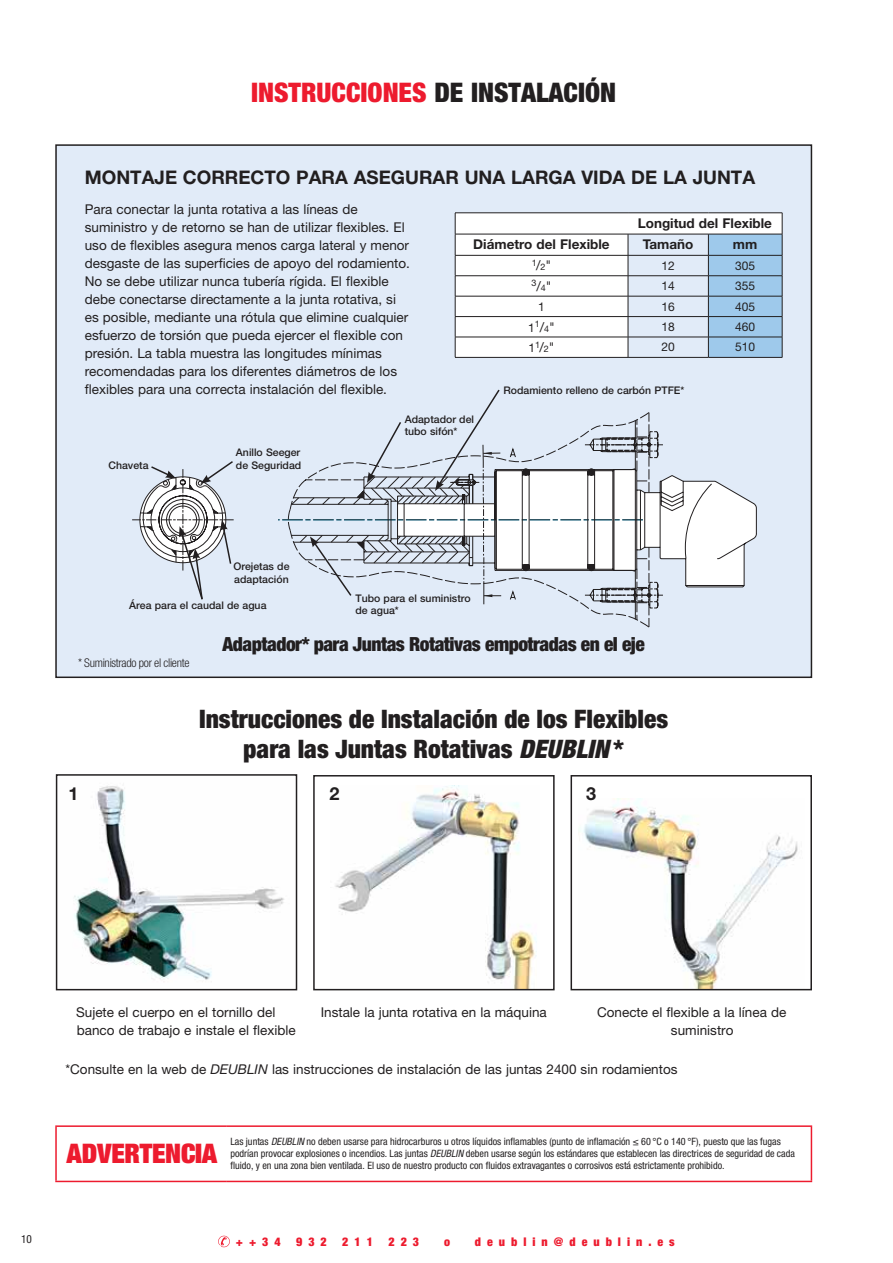
<style>
.page{position:relative;width:893px;height:1263px;background:#fff}
.page>*{position:absolute;margin:0;border:0;box-sizing:border-box;transform-origin:0 0}
.t1{font:900 condensed 27px "Helvetica Neue LT Pro";color:#ed1b2e}
.t2{font:900 condensed 27px "Helvetica Neue LT Pro";letter-spacing:-.01em;color:#ed1b2e}
.t3{font:900 condensed 25.5px/30.6px "Helvetica Neue LT Pro";color:#221f20;text-align:center}
.t4{font:900 condensed 19.5px "Helvetica Neue LT Pro";letter-spacing:-.025em;color:#221f20}
.t5{font:700 18.75px "Helvetica Neue LT Pro";color:#221f20}
.t6{font:700 18px "Helvetica Neue LT Pro";color:#221f20}
.t7{font:13.5px/18px "Helvetica Neue LT Pro";color:#221f20}
.t8{font:700 13.5px "Helvetica Neue LT Pro";color:#221f20}
.t9{font:900 condensed 12px "Helvetica Neue LT Pro";letter-spacing:.5em;color:#ed1b2e}
.t10{font:12px "Helvetica Neue LT Pro";color:#221f20}
.t11{font:300 condensed 12px "Helvetica Neue LT Pro";letter-spacing:-.025em;color:#221f20}
.t12{font:condensed 11.25px "Helvetica Neue LT Pro";color:#221f20}
.t13{font:500 10.5px/12.6px "Helvetica Neue LT Pro";color:#221f20}
.t14{font:condensed 10.2px/12px "Helvetica Neue LT Pro";color:#221f20}
.t15{font:9px "Helvetica Neue LT Pro";color:#221f20}
.s1{color:#221f20}
.s2{font-size:13.5px}
.s3{font-size:12px}
.s4{font-style:italic}
</style>
<div class="page">
<div style="left:56px;top:145px;width:755px;height:532px;background:#e1ebf8"></div>
<img style="left:74px;top:786px;width:210px;height:196px">
<div style="left:56px;top:774px;width:241px;height:216px;border:2px solid #221f20"></div>
<img style="left:335px;top:785px;width:202px;height:202px">
<div style="left:313px;top:775px;width:242px;height:215px;border:2px solid #221f20"></div>
<img style="left:583px;top:798px;width:215px;height:189px">
<div style="left:571px;top:775px;width:241px;height:215px;border:2px solid #221f20"></div>
<svg style="left:132px;top:461px;width:102px;height:139px"></svg>
<svg style="left:278px;top:389px;width:478px;height:238px"></svg>
<svg style="left:455px;top:213px;width:328px;height:144px"></svg>
<hr style="left:455px;top:357px;width:173px;height:1px;background:#221f20">
<hr style="left:628px;top:357px;width:80px;height:1px;background:#221f20">
<hr style="left:708px;top:357px;width:74px;height:1px;background:#221f20">
<svg style="left:218px;top:1236px;width:12px;height:11px"></svg>
<hr style="left:55px;top:1127px;width:2px;height:54px;background:#ed1b2e">
<hr style="left:55px;top:1125px;width:171px;height:2px;background:#ed1b2e">
<hr style="left:55px;top:1181px;width:171px;height:1px;background:#ed1b2e">
<hr style="left:226px;top:1125px;width:586px;height:2px;background:#ed1b2e">
<hr style="left:811px;top:1127px;width:1px;height:54px;background:#ed1b2e">
<hr style="left:226px;top:1181px;width:586px;height:1px;background:#ed1b2e">
<h1 class="t1" style="left:251px;top:76px;width:366px">INSTRUCCIONES <span class="s1">DE INSTALACIÓN</span></h1>
<h3 class="t5" style="left:85px;top:166px;width:672px">MONTAJE CORRECTO PARA ASEGURAR UNA LARGA VIDA DE LA JUNTA</h3>
<p class="t7" style="left:85px;top:200px;width:327px">Para conectar la junta rotativa a las líneas de suministro y de retorno se han de utilizar flexibles. El uso de flexibles asegura menos carga lateral y menor desgaste de las superficies de apoyo del rodamiento.<br>No se debe utilizar nunca tubería rígida. El flexible debe conectarse directamente a la junta rotativa, si es posible, mediante una rótula que elimine cualquier esfuerzo de torsión que pueda ejercer el flexible con presión. La tabla muestra las longitudes mínimas recomendadas para los diferentes diámetros de los flexibles para una correcta instalación del flexible.</p>
<p class="t8" style="left:638px;top:215px;width:136px">Longitud del Flexible</p>
<p class="t8" style="left:473px;top:236px;width:138px">Diámetro del Flexible</p>
<p class="t8" style="left:643px;top:236px;width:52px">Tamaño</p>
<p class="t8" style="left:733px;top:236px;width:26px">mm</p>
<p class="t15" style="left:532px;top:259px;width:21px">1<span class="s2">/</span>2<span class="s2">"</span></p>
<p class="t10" style="left:661px;top:258px;width:15px">12</p>
<p class="t10" style="left:735px;top:258px;width:22px">305</p>
<p class="t15" style="left:531px;top:280px;width:22px">3<span class="s2">/</span>4<span class="s2">"</span></p>
<p class="t10" style="left:661px;top:279px;width:15px">14</p>
<p class="t10" style="left:735px;top:279px;width:22px">355</p>
<p class="t10" style="left:538px;top:299px;width:8px">1</p>
<p class="t10" style="left:661px;top:299px;width:15px">16</p>
<p class="t10" style="left:735px;top:299px;width:22px">405</p>
<p class="t15" style="left:528px;top:321px;width:28px"><span class="s3">1</span>1<span class="s2">/</span>4<span class="s2">"</span></p>
<p class="t10" style="left:661px;top:319px;width:15px">18</p>
<p class="t10" style="left:735px;top:319px;width:22px">460</p>
<p class="t15" style="left:529px;top:341px;width:28px"><span class="s3">1</span>1<span class="s2">/</span>2<span class="s2">"</span></p>
<p class="t10" style="left:661px;top:340px;width:15px">20</p>
<p class="t10" style="left:735px;top:340px;width:22px">510</p>
<p class="t13" style="left:503px;top:384px;width:182px">Rodamiento relleno de carbón PTFE*</p>
<p class="t13" style="left:108px;top:459px;width:42px">Chaveta</p>
<p class="t13" style="left:236px;top:446px;width:67px">Anillo Seeger de Seguridad</p>
<p class="t13" style="left:233px;top:560px;width:58px">Orejetas de adaptación</p>
<p class="t13" style="left:405px;top:412px;width:71px">Adaptador del tubo sifón*</p>
<p class="t13" style="left:129px;top:599px;width:139px">Área para el caudal de agua</p>
<p class="t13" style="left:355px;top:591px;width:117px">Tubo para el suministro de agua*</p>
<p class="t11" style="left:78px;top:656px;width:113px">* Suministrado por el cliente</p>
<h3 class="t4" style="left:223px;top:632px;width:424px">Adaptador* para Juntas Rotativas empotradas en el eje</h3>
<h2 class="t3" style="left:199px;top:703px;width:471px">Instrucciones de Instalación de los Flexibles para las Juntas Rotativas <span class="s4">DEUBLIN</span> *</h2>
<h3 class="t6" style="left:68px;top:782px;width:12px">1</h3>
<h3 class="t6" style="left:329px;top:782px;width:12px">2</h3>
<h3 class="t6" style="left:586px;top:782px;width:12px">3</h3>
<p class="t12" style="left:21px;top:1232px;width:12px">10</p>
<p class="t7" style="left:76px;top:1003px;width:221px">Sujete el cuerpo en el tornillo del banco de trabajo e instale el flexible</p>
<p class="t7" style="left:321px;top:1003px;width:228px">Instale la junta rotativa en la máquina</p>
<p class="t7" style="left:671px;top:1003px;width:117px;text-indent:-74px">Conecte el flexible a la línea de suministro</p>
<p class="t7" style="left:65px;top:1059px;width:614px">*Consulte en la web de <span class="s4">DEUBLIN</span> las instrucciones de instalación de las juntas 2400 sin rodamientos</p>
<h1 class="t2" style="left:67px;top:1136px;width:152px">ADVERTENCIA</h1>
<p class="t14" style="left:230px;top:1136px;width:566px">Las juntas <span class="s4">DEUBLIN</span> no deben usarse para hidrocarburos u otros líquidos inflamables (punto de inflamación ≤ 60 °C o 140 °F), puesto que las fugas podrían provocar explosiones o incendios. Las juntas <span class="s4">DEUBLIN</span> deben usarse según los estándares que establecen las directrices de seguridad de cada fluido, y en una zona bien ventilada. El uso de nuestro producto con fluidos extravagantes o corrosivos está estrictamente prohibido.</p>
<p class="t9" style="left:236px;top:1234px;width:46px">++34</p>
<p class="t9" style="left:296px;top:1234px;width:32px">932</p>
<p class="t9" style="left:342px;top:1234px;width:32px">211</p>
<p class="t9" style="left:388px;top:1234px;width:32px">223</p>
<p class="t9" style="left:444px;top:1234px;width:7px">o</p>
<p class="t9" style="left:475px;top:1234px;width:201px">deublin@deublin.es</p>
</div>
